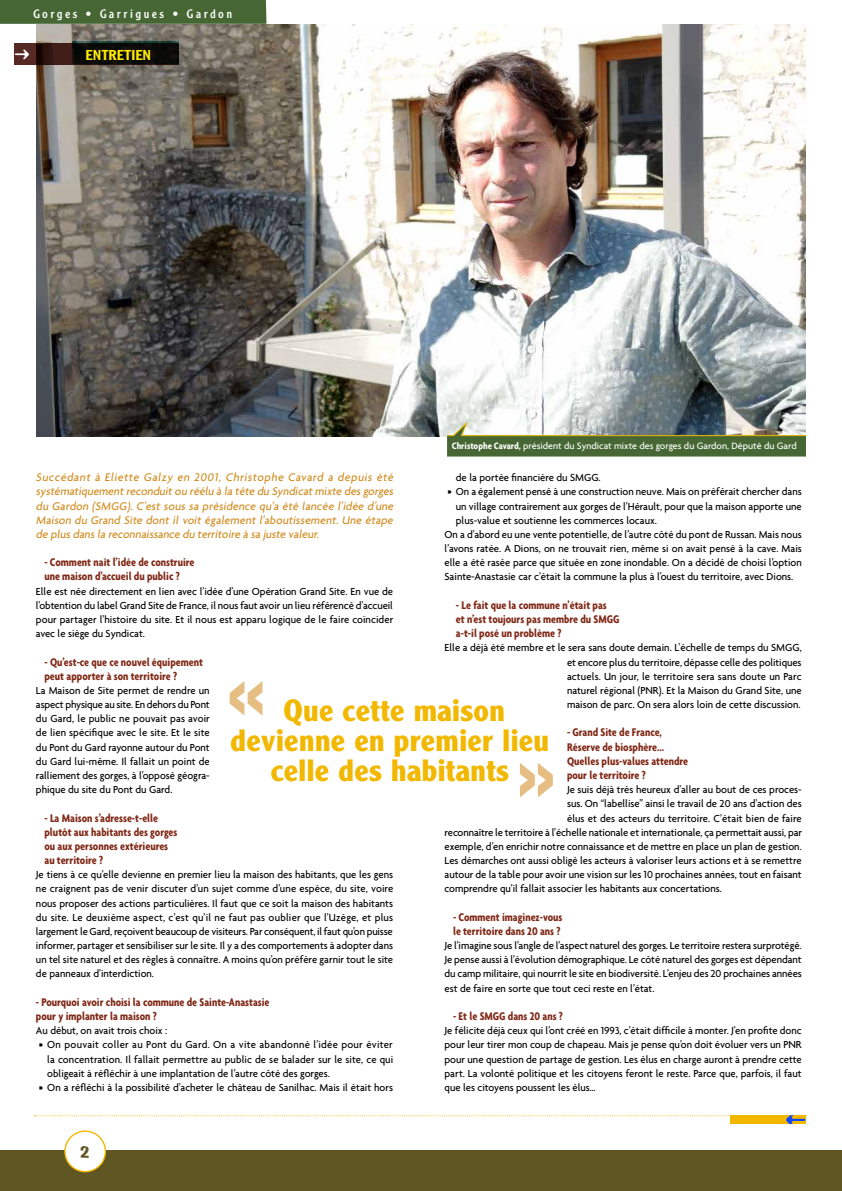
<style>
.page{position:relative;width:842px;height:1191px;background:#fff}
.page>*{position:absolute;margin:0;border:0;box-sizing:border-box;transform-origin:0 0}
.t1{font:700 30px/30px "AT Clearface Gothic";letter-spacing:-.005em;color:#f2b800;text-align:center}
.t2{font:18px "cityburn";color:#5f5623}
.t3{font:18px "Distro Bats";color:#fff}
.t4{font:500 14px "AT Clearface Gothic";color:#ffed00}
.t5{font:700 condensed 12px/14.2px "Agenda";color:#802917}
.t6{font:italic 500 12px/14.2px "Agenda";color:#d18c20;text-align:justify}
.t7{font:12px "AT Clearface Gothic";letter-spacing:.2em;color:#fff}
.t8{font:500 11px/14.2px "Agenda";color:#000;text-align:justify}
.t9{font:500 10px "Agenda";color:#fff}
.s1{font-weight:700;font-stretch:condensed}
</style>
<div class="page">
<div style="left:0;top:1149px;width:842px;height:42px;background:#5f5623"></div>
<div style="left:65px;top:1131px;width:40px;height:40px;background:#fff;border-radius:50%"></div>
<div style="left:64px;top:1130px;width:42px;height:42px;border:1px solid #f2b800;border-radius:50%"></div>
<div style="left:0;top:0;width:266px;height:24px;background:#466734"></div>
<img style="left:36px;top:24px;width:770px;height:413px">
<svg style="left:446px;top:419px;width:360px;height:37px;background:#768969"></svg>
<svg style="left:72px;top:41px;width:107px;height:2px"></svg>
<svg style="left:14px;top:43px;width:165px;height:22px;background:#1f110f"></svg>
<svg style="left:35px;top:1115px;width:771px;height:9px"></svg>
<svg style="left:230px;top:681px;width:32px;height:34px"></svg>
<svg style="left:520px;top:763px;width:33px;height:34px"></svg>
<p class="t7" style="left:33px;top:6px;width:201px">Gorges • Garrigues • Gardon</p>
<h2 class="t3" style="left:14px;top:46px;width:17px">c</h2>
<p class="t4" style="left:86px;top:46px;width:67px">ENTRETIEN</p>
<p class="t9" style="left:452px;top:440px;width:346px"><span class="s1">Christophe Cavard,</span> président du Syndicat mixte des gorges du Gardon, Député du Gard</p>
<p class="t6" style="left:36px;top:470px;width:361px">Succédant à Eliette Galzy en 2001, Christophe Cavard a depuis été systématiquement reconduit ou réélu à la tête du Syndicat mixte des gorges du Gardon (SMGG). C’est sous sa présidence qu’a été lancée l’idée d’une Maison du Grand Site dont il voit également l’aboutissement. Une étape de plus dans la reconnaissance du territoire à sa juste valeur.</p>
<p class="t5" style="left:44px;top:555px;width:152px">- Comment naît l’idée de construire une maison d’accueil du public ?</p>
<p class="t8" style="left:36px;top:584px;width:359px">Elle est née directement en lien avec l’idée d’une Opération Grand Site. En vue de l’obtention du label Grand Site de France, il nous faut avoir un lieu référencé d’accueil pour partager l’histoire du site. Et il nous est apparu logique de le faire coïncider avec le siège du Syndicat.</p>
<p class="t5" style="left:44px;top:654px;width:160px">- Qu’est-ce que ce nouvel équipement peut apporter à son territoire ?</p>
<p class="t8" style="left:36px;top:683px;width:175px">La Maison de Site permet de rendre un aspect physique au site. En dehors du Pont du Gard, le public ne pouvait pas avoir de lien spécifique avec le site. Et le site du Pont du Gard rayonne autour du Pont du Gard lui-même. Il fallait un point de ralliement des gorges, à l’opposé géogra&shy;phique du site du Pont du Gard.</p>
<p class="t5" style="left:44px;top:810px;width:134px">- La Maison s’adresse-t-elle plutôt aux habitants des gorges ou aux personnes extérieures au territoire ?</p>
<p class="t8" style="left:36px;top:867px;width:359px">Je tiens à ce qu’elle devienne en premier lieu la maison des habitants, que les gens ne craignent pas de venir discuter d’un sujet comme d’une espèce, du site, voire nous proposer des actions particulières. Il faut que ce soit la maison des habitants du site. Le deuxième aspect, c’est qu’il ne faut pas oublier que l’Uzège, et plus largement le Gard, reçoivent beaucoup de visiteurs. Par conséquent, il faut qu’on puisse informer, partager et sensibiliser sur le site. Il y a des comportements à adopter dans un tel site naturel et des règles à connaître. A moins qu’on préfère garnir tout le site de panneaux d’interdiction.</p>
<p class="t5" style="left:36px;top:994px;width:235px">- Pourquoi avoir choisi la commune de Sainte-Anastasie pour y implanter la maison ?</p>
<p class="t8" style="left:36px;top:1023px;width:133px">Au début, on avait trois choix :</p>
<p class="t8" style="left:47px;top:1037px;width:347px;text-indent:-9px">• On pouvait coller au Pont du Gard. On a vite abandonné l’idée pour éviter la concentration. Il fallait permettre au public de se balader sur le site, ce qui obligeait à réfléchir à une implantation de l’autre côté des gorges.</p>
<p class="t8" style="left:39px;top:1080px;width:356px">• On a réfléchi à la possibilité d’acheter le château de Sanilhac. Mais il était hors</p>
<p class="t8" style="left:456px;top:470px;width:146px">de la portée financière du SMGG.</p>
<p class="t8" style="left:447px;top:484px;width:356px">• On a également pensé à une construction neuve. Mais on préférait chercher dans</p>
<p class="t8" style="left:456px;top:498px;width:347px">un village contrairement aux gorges de l’Hérault, pour que la maison apporte une</p>
<p class="t8" style="left:456px;top:513px;width:203px">plus-value et soutienne les commerces locaux.</p>
<p class="t8" style="left:445px;top:527px;width:359px">On a d’abord eu une vente potentielle, de l’autre côté du pont de Russan. Mais nous</p>
<p class="t8" style="left:445px;top:541px;width:359px">l’avons ratée. A Dions, on ne trouvait rien, même si on avait pensé à la cave. Mais</p>
<p class="t8" style="left:445px;top:555px;width:359px">elle a été rasée parce que située en zone inondable. On a décidé de choisi l’option</p>
<p class="t8" style="left:445px;top:569px;width:350px">Sainte-Anastasie car c’était la commune la plus à l’ouest du territoire, avec Dions.</p>
<p class="t5" style="left:456px;top:597px;width:165px">- Le fait que la commune n’était pas<br>et n’est toujours pas membre du SMGG a-t-il posé un problème ?</p>
<p class="t8" style="left:567px;top:640px;width:236px;text-indent:-122px">Elle a déjà été membre et le sera sans doute demain. L’échelle de temps du SMGG, et encore plus du territoire, dépasse celle des politiques actuels. Un jour, le territoire sera sans doute un Parc naturel régional (PNR). Et la Maison du Grand Site, une maison de parc. On sera alors loin de cette discussion.</p>
<p class="t5" style="left:567px;top:725px;width:123px">- Grand Site de France,<br>Réserve de biosphère...<br>Quelles plus-values attendre pour le territoire ?</p>
<p class="t8" style="left:567px;top:782px;width:236px">Je suis déjà très heureux d’aller au bout de ces proces-</p>
<p class="t8" style="left:567px;top:796px;width:236px">sus. On “labellise” ainsi le travail de 20 ans d’action des</p>
<p class="t8" style="left:567px;top:810px;width:236px">élus et des acteurs du territoire. C’était bien de faire</p>
<p class="t8" style="left:445px;top:824px;width:359px">reconnaître le territoire à l’échelle nationale et internationale, ça permettait aussi, par</p>
<p class="t8" style="left:445px;top:839px;width:359px">exemple, d’en enrichir notre connaissance et de mettre en place un plan de gestion.</p>
<p class="t8" style="left:445px;top:853px;width:359px">Les démarches ont aussi obligé les acteurs à valoriser leurs actions et à se remettre</p>
<p class="t8" style="left:445px;top:867px;width:359px">autour de la table pour avoir une vision sur les 10 prochaines années, tout en faisant</p>
<p class="t8" style="left:445px;top:881px;width:279px">comprendre qu’il fallait associer les habitants aux concertations.</p>
<p class="t5" style="left:453px;top:909px;width:111px">- Comment imaginez-vous le territoire dans 20 ans ?</p>
<p class="t8" style="left:445px;top:938px;width:359px">Je l’imagine sous l’angle de l’aspect naturel des gorges. Le territoire restera surprotégé.<br>Je pense aussi à l’évolution démographique. Le côté naturel des gorges est dépendant du camp militaire, qui nourrit le site en biodiversité. L’enjeu des 20 prochaines années est de faire en sorte que tout ceci reste en l’état.</p>
<p class="t5" style="left:453px;top:1008px;width:112px">- Et le SMGG dans 20 ans ?</p>
<p class="t8" style="left:445px;top:1023px;width:359px">Je félicite déjà ceux qui l’ont créé en 1993, c’était difficile à monter. J’en profite donc pour leur tirer mon coup de chapeau. Mais je pense qu’on doit évoluer vers un PNR pour une question de partage de gestion. Les élus en charge auront à prendre cette part. La volonté politique et les citoyens feront le reste. Parce que, parfois, il faut que les citoyens poussent les élus…</p>
<h1 class="t1" style="left:230px;top:695px;width:321px">Que cette maison devienne en premier lieu celle des habitants</h1>
<h2 class="t2" style="left:81px;top:1141px;width:9px">2</h2>
</div>
